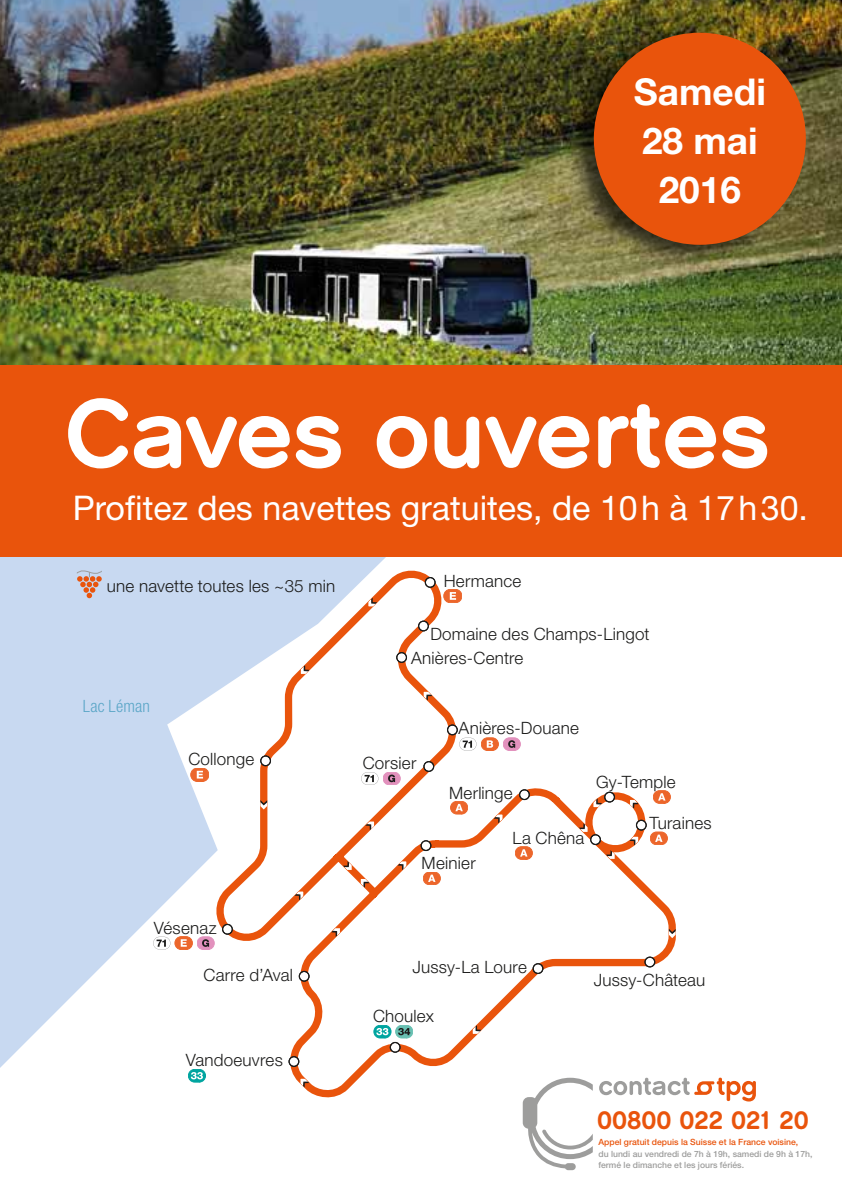
<style>
.page{position:relative;width:842px;height:1191px;background:#fff}
.page>*{position:absolute;margin:0;border:0;box-sizing:border-box;transform-origin:0 0}
.t1{font:700 97.2px "TPG Rounded";color:#fff}
.t2{font:700 37px/49.2px "Helvetica Neue";color:#fff;text-align:center}
.t3{font:34px "Helvetica Neue";color:#fff}
.t4{font:700 25.6px "TPG Rounded";color:#e9540c}
.t5{font:300 17px "Helvetica Neue";letter-spacing:.015em;color:#1c1c1b}
.t6{font:300 condensed 17px "Helvetica Neue";letter-spacing:.005em;color:#5ba6c7}
.t7{font:500 8.6px/11px "Helvetica Neue";color:#9d9d9c}
.t8{font:500 8.6px "Helvetica Neue";color:#e9540c}
</style>
<div class="page">
<img style="left:0;top:0;width:842px;height:365px">
<img style="left:559px;top:19px;width:254px;height:254px">
<div style="left:594px;top:33px;width:212px;height:212px;background:#e9540c;border-radius:50%"></div>
<svg style="left:0;top:556px;width:394px;height:527px;fill:#c8d9f1"></svg>
<svg style="left:207px;top:561px;width:469px;height:537px"></svg>
<svg style="left:365px;top:819px;width:11px;height:11px"></svg>
<svg style="left:397px;top:859px;width:12px;height:11px"></svg>
<svg style="left:448px;top:725px;width:9px;height:9px"></svg>
<div style="left:447px;top:724px;width:11px;height:11px;border:1px solid #1c1c1b;border-radius:50%"></div>
<div style="left:397px;top:652px;width:9px;height:10px;background:#fff;border-radius:50%"></div>
<div style="left:396px;top:652px;width:11px;height:11px;border:1px solid #1c1c1b;border-radius:50%"></div>
<svg style="left:261px;top:756px;width:9px;height:9px"></svg>
<div style="left:260px;top:755px;width:11px;height:11px;border:1px solid #1c1c1b;border-radius:50%"></div>
<div style="left:425px;top:577px;width:10px;height:10px;background:#fff;border-radius:50%"></div>
<div style="left:425px;top:577px;width:11px;height:11px;border:1px solid #1c1c1b;border-radius:50%"></div>
<div style="left:425px;top:577px;width:10px;height:10px;border:1px solid #1c1c1b;border-radius:50%"></div>
<div style="left:223px;top:924px;width:9px;height:10px;background:#fff;border-radius:50%"></div>
<div style="left:222px;top:924px;width:11px;height:10px;border:1px solid #1c1c1b;border-radius:50%"></div>
<div style="left:421px;top:841px;width:10px;height:9px;background:#fff;border-radius:50%"></div>
<div style="left:420px;top:840px;width:11px;height:11px;border:1px solid #1c1c1b;border-radius:50%"></div>
<div style="left:421px;top:840px;width:10px;height:11px;border:1px solid #1c1c1b;border-radius:50%"></div>
<div style="left:520px;top:790px;width:9px;height:9px;background:#fff;border-radius:50%"></div>
<div style="left:519px;top:789px;width:11px;height:11px;border:1px solid #1c1c1b;border-radius:50%"></div>
<div style="left:645px;top:957px;width:10px;height:10px;background:#fff;border-radius:50%"></div>
<div style="left:644px;top:956px;width:11px;height:11px;border:1px solid #1c1c1b;border-radius:50%"></div>
<div style="left:645px;top:956px;width:10px;height:11px;border:1px solid #1c1c1b;border-radius:50%"></div>
<div style="left:533px;top:963px;width:10px;height:10px;background:#fff;border-radius:50%"></div>
<div style="left:532px;top:963px;width:11px;height:11px;border:1px solid #1c1c1b;border-radius:50%"></div>
<div style="left:533px;top:963px;width:10px;height:10px;border:1px solid #1c1c1b;border-radius:50%"></div>
<div style="left:390px;top:1042px;width:10px;height:10px;background:#fff;border-radius:50%"></div>
<div style="left:390px;top:1042px;width:11px;height:10px;border:1px solid #1c1c1b;border-radius:50%"></div>
<div style="left:390px;top:1042px;width:10px;height:10px;border:1px solid #1c1c1b;border-radius:50%"></div>
<div style="left:289px;top:1056px;width:10px;height:10px;background:#fff;border-radius:50%"></div>
<div style="left:288px;top:1056px;width:11px;height:11px;border:1px solid #1c1c1b;border-radius:50%"></div>
<div style="left:289px;top:1056px;width:10px;height:10px;border:1px solid #1c1c1b;border-radius:50%"></div>
<div style="left:299px;top:971px;width:10px;height:10px;background:#fff;border-radius:50%"></div>
<div style="left:299px;top:970px;width:11px;height:11px;border:1px solid #1c1c1b;border-radius:50%"></div>
<div style="left:299px;top:971px;width:10px;height:10px;border:1px solid #1c1c1b;border-radius:50%"></div>
<div style="left:419px;top:621px;width:9px;height:10px;background:#fff;border-radius:50%"></div>
<div style="left:418px;top:620px;width:11px;height:11px;border:1px solid #1c1c1b;border-radius:50%"></div>
<div style="left:418px;top:621px;width:11px;height:10px;border:1px solid #1c1c1b;border-radius:50%"></div>
<svg style="left:421px;top:689px;width:12px;height:12px"></svg>
<svg style="left:366px;top:597px;width:11px;height:12px"></svg>
<svg style="left:298px;top:665px;width:12px;height:11px"></svg>
<svg style="left:260px;top:800px;width:7px;height:9px"></svg>
<svg style="left:294px;top:889px;width:12px;height:11px"></svg>
<svg style="left:331px;top:925px;width:11px;height:12px"></svg>
<svg style="left:470px;top:1025px;width:12px;height:11px"></svg>
<svg style="left:343px;top:861px;width:27px;height:27px"></svg>
<svg style="left:493px;top:812px;width:12px;height:11px"></svg>
<svg style="left:669px;top:928px;width:7px;height:10px"></svg>
<svg style="left:298px;top:1076px;width:11px;height:11px"></svg>
<svg style="left:191px;top:768px;width:18px;height:13px"></svg>
<svg style="left:444px;top:589px;width:18px;height:14px"></svg>
<svg style="left:459px;top:738px;width:61px;height:12px"></svg>
<svg style="left:361px;top:772px;width:39px;height:13px"></svg>
<div style="left:424px;top:761px;width:10px;height:10px;background:#fff;border-radius:50%"></div>
<div style="left:423px;top:761px;width:11px;height:11px;border:1px solid #1c1c1b;border-radius:50%"></div>
<div style="left:423px;top:761px;width:11px;height:10px;border:1px solid #1c1c1b;border-radius:50%"></div>
<svg style="left:423px;top:872px;width:17px;height:12px"></svg>
<svg style="left:450px;top:801px;width:18px;height:13px"></svg>
<svg style="left:515px;top:846px;width:17px;height:13px"></svg>
<svg style="left:576px;top:783px;width:94px;height:78px"></svg>
<svg style="left:374px;top:1025px;width:39px;height:13px"></svg>
<svg style="left:188px;top:1069px;width:18px;height:13px"></svg>
<svg style="left:153px;top:936px;width:61px;height:13px"></svg>
<div style="left:0;top:365px;width:842px;height:191px;background:#e9540c"></div>
<svg style="left:76px;top:568px;width:26px;height:30px"></svg>
<div style="left:520px;top:1065px;width:297px;height:114px;background:#fff;border-radius:7px"></div>
<svg style="left:599px;top:1077px;width:157px;height:24px"></svg>
<svg style="left:523px;top:1077px;width:70px;height:93px"></svg>
<h2 class="t2" style="left:634px;top:66px;width:134px">Samedi<br>28 mai<br>2016</h2>
<h1 class="t1" style="left:65px;top:374px;width:707px">Caves ouvertes</h1>
<h3 class="t3" style="left:73px;top:488px;width:737px">Profitez des navettes gratuites, de 10h à 17h30.</h3>
<p class="t5" style="left:107px;top:575px;width:230px">une navette toutes les ~35 min</p>
<p class="t6" style="left:83px;top:696px;width:69px">Lac Léman</p>
<p class="t5" style="left:188px;top:748px;width:68px">Collonge</p>
<p class="t5" style="left:154px;top:917px;width:64px">Vésenaz</p>
<p class="t5" style="left:204px;top:964px;width:91px">Carre d’Aval</p>
<p class="t5" style="left:186px;top:1049px;width:99px">Vandoeuvres</p>
<p class="t5" style="left:444px;top:570px;width:79px">Hermance</p>
<p class="t5" style="left:430px;top:623px;width:221px">Domaine des Champs-Lingot</p>
<p class="t5" style="left:411px;top:647px;width:114px">Anières-Centre</p>
<p class="t5" style="left:363px;top:752px;width:55px">Corsier</p>
<p class="t5" style="left:459px;top:718px;width:122px">Anières-Douane</p>
<p class="t5" style="left:449px;top:782px;width:65px">Merlinge</p>
<p class="t5" style="left:512px;top:827px;width:73px">La Chêna</p>
<p class="t5" style="left:422px;top:852px;width:56px">Meinier</p>
<p class="t5" style="left:596px;top:771px;width:81px">Gy-Temple</p>
<p class="t5" style="left:649px;top:813px;width:64px">Turaines</p>
<p class="t5" style="left:412px;top:956px;width:116px">Jussy-La Loure</p>
<p class="t5" style="left:373px;top:1005px;width:62px">Choulex</p>
<p class="t5" style="left:594px;top:969px;width:113px">Jussy-Château</p>
<h3 class="t4" style="left:597px;top:1104px;width:213px">00800 022 021 20</h3>
<p class="t8" style="left:598px;top:1137px;width:201px">Appel gratuit depuis la Suisse et la France voisine,</p>
<p class="t7" style="left:598px;top:1147px;width:215px">du lundi au vendredi de 7h à 19h, samedi de 9h à 17h, fermé le dimanche et les jours fériés.</p>
</div>
